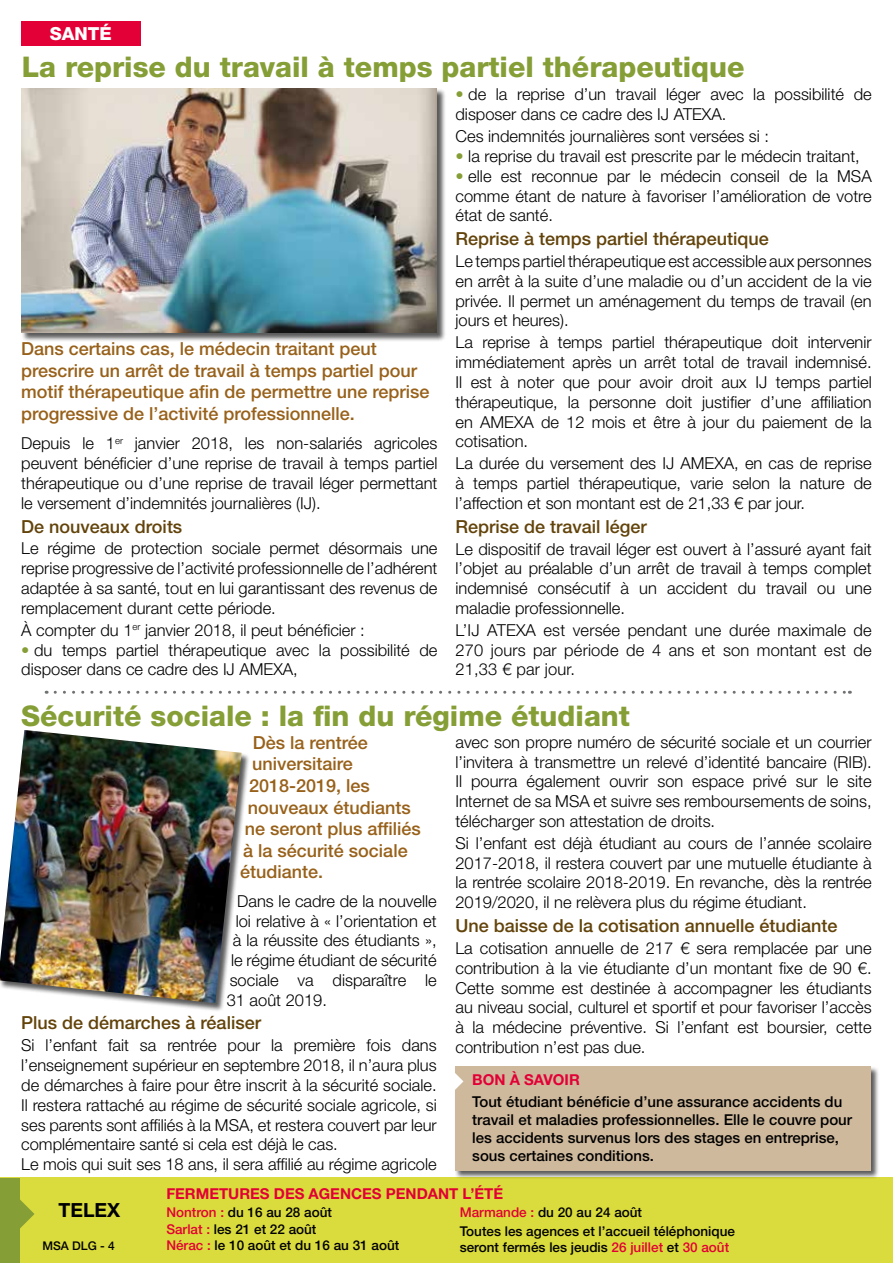
<style>
.page{position:relative;width:893px;height:1263px;background:#fff}
.page>*{position:absolute;margin:0;border:0;box-sizing:border-box;transform-origin:0 0}
.t1{font:800 28.5px "Helvetica Neue LT Std";color:#859e36}
.t2{font:700 19.5px "Helvetica Neue LT Std";letter-spacing:.13em;color:#000}
.t3{font:500 18px/21.6px "Helvetica Neue LT Std";color:#98611a}
.t4{font:500 18px "Helvetica Neue LT Std";color:#62430a}
.t5{font:800 18px "Helvetica Neue LT Std";color:#fff}
.t6{font:300 16.5px/19.8px "Helvetica Neue LT Std";color:#000;text-align:justify}
.t7{font:500 15px/18px "Helvetica Neue LT Std";color:#000}
.t8{font:700 15px "Helvetica Neue LT Std";color:#e20036}
.t9{font:500 13.5px/16.2px "Helvetica Neue LT Std";color:#000}
.t10{font:500 12px "Helvetica Neue LT Std";color:#000}
.s1{font-weight:500;color:#859e36}
.s2{color:#e20036}
</style>
<div class="page">
<div style="left:0;top:1178px;width:893px;height:85px;background:#dadb3c"></div>
<div style="left:0;top:1178px;width:20px;height:85px;background:#859e36"></div>
<svg style="left:20px;top:1200px;width:14px;height:28px"></svg>
<div style="left:21px;top:21px;width:119px;height:25px;background:#e20036"></div>
<div style="left:0;top:730px;width:251px;height:282px;background:#000;opacity:.65"></div>
<img style="left:0;top:730px;width:242px;height:273px">
<svg style="left:55px;top:691px;width:795px;height:3px"></svg>
<div style="left:21px;top:88px;width:425px;height:254px;background:#000;opacity:.65"></div>
<img style="left:21px;top:88px;width:416px;height:245px">
<div style="left:455px;top:1066px;width:425px;height:113px;background:#000;opacity:.65"></div>
<div style="left:455px;top:1066px;width:416px;height:104px;background:#cfb99c"></div>
<svg style="left:455px;top:1073px;width:8px;height:17px"></svg>
<p class="t5" style="left:50px;top:23px;width:64px">santé</p>
<h1 class="t1" style="left:22px;top:50px;width:724px">La reprise du travail à temps partiel thérapeutique</h1>
<p class="t3" style="left:21px;top:338px;width:410px">Dans certains cas, le médecin traitant peut prescrire un arrêt de travail à temps partiel pour motif thérapeutique afin de permettre une reprise progressive de l’activité professionnelle.</p>
<p class="t6" style="left:21px;top:433px;width:418px">Depuis le 1<sup>er</sup> janvier 2018, les non-salariés agricoles peuvent bénéficier d’une reprise de travail à temps partiel thérapeutique ou d’une reprise de travail léger permettant le versement d’indemnités journalières (IJ).</p>
<p class="t4" style="left:21px;top:515px;width:163px">De nouveaux droits</p>
<p class="t6" style="left:21px;top:538px;width:418px">Le régime de protection sociale permet désormais une reprise progressive de l’activité professionnelle de l’adhérent adaptée à sa santé, tout en lui garantissant des revenus de remplacement durant cette période.</p>
<p class="t6" style="left:21px;top:620px;width:345px">À compter du 1<sup>er</sup> janvier 2018, il peut bénéficier :</p>
<p class="t6" style="left:21px;top:639px;width:418px"><span class="s1">•</span> du temps partiel thérapeutique avec la possibilité de disposer dans ce cadre des IJ AMEXA,</p>
<p class="t6" style="left:455px;top:84px;width:418px"><span class="s1">•</span> de la reprise d’un travail léger avec la possibilité de disposer dans ce cadre des IJ ATEXA.</p>
<p class="t6" style="left:455px;top:126px;width:315px">Ces indemnités journalières sont versées si :</p>
<p class="t6" style="left:455px;top:146px;width:406px"><span class="s1">•</span> la reprise du travail est prescrite par le médecin traitant,</p>
<p class="t6" style="left:455px;top:166px;width:418px"><span class="s1">•</span> elle est reconnue par le médecin conseil de la MSA comme étant de nature à favoriser l’amélioration de votre état de santé.</p>
<p class="t4" style="left:455px;top:228px;width:315px">Reprise à temps partiel thérapeutique</p>
<p class="t6" style="left:455px;top:251px;width:418px">Le temps partiel thérapeutique est accessible aux personnes en arrêt à la suite d’une maladie ou d’un accident de la vie privée. Il permet un aménagement du temps de travail (en jours et heures).</p>
<p class="t6" style="left:455px;top:332px;width:418px">La reprise à temps partiel thérapeutique doit intervenir immédiatement après un arrêt total de travail indemnisé.<br>Il est à noter que pour avoir droit aux IJ temps partiel thérapeutique, la personne doit justifier d’une affiliation en AMEXA de 12 mois et être à jour du paiement de la cotisation.</p>
<p class="t6" style="left:455px;top:453px;width:418px">La durée du versement des IJ AMEXA, en cas de reprise à temps partiel thérapeutique, varie selon la nature de l’affection et son montant est de 21,33 € par jour.</p>
<p class="t4" style="left:455px;top:515px;width:193px">Reprise de travail léger</p>
<p class="t6" style="left:455px;top:538px;width:418px">Le dispositif de travail léger est ouvert à l’assuré ayant fait l’objet au préalable d’un arrêt de travail à temps complet indemnisé consécutif à un accident du travail ou une maladie professionnelle.</p>
<p class="t6" style="left:455px;top:620px;width:418px">L’IJ ATEXA est versée pendant une durée maximale de 270 jours par période de 4 ans et son montant est de 21,33 € par jour.</p>
<h1 class="t1" style="left:21px;top:698px;width:610px">Sécurité sociale : la fin du régime étudiant</h1>
<p class="t3" style="left:253px;top:731px;width:117px">Dès la rentrée</p>
<p class="t3" style="left:252px;top:753px;width:102px">universitaire</p>
<p class="t3" style="left:249px;top:775px;width:122px">2018-2019, les</p>
<p class="t3" style="left:248px;top:796px;width:165px">nouveaux étudiants</p>
<p class="t3" style="left:245px;top:818px;width:178px">ne seront plus affiliés</p>
<p class="t3" style="left:243px;top:839px;width:166px">à la sécurité sociale</p>
<p class="t3" style="left:240px;top:861px;width:85px">étudiante.</p>
<p class="t6" style="left:237px;top:891px;width:201px">Dans le cadre de la nouvelle</p>
<p class="t6" style="left:236px;top:910px;width:202px">loi relative à « l’orientation et</p>
<p class="t6" style="left:233px;top:930px;width:205px">à la réussite des étudiants »,</p>
<p class="t6" style="left:231px;top:950px;width:207px">le régime étudiant de sécurité</p>
<p class="t6" style="left:230px;top:970px;width:209px">sociale va disparaître le</p>
<p class="t6" style="left:227px;top:990px;width:102px">31 août 2019.</p>
<p class="t4" style="left:21px;top:1012px;width:241px">Plus de démarches à réaliser</p>
<p class="t6" style="left:21px;top:1035px;width:417px;text-align:left">Si l’enfant fait sa rentrée pour la première fois dans l’enseignement supérieur en septembre 2018, il n’aura plus de démarches à faire pour être inscrit à la sécurité sociale.<br>Il restera rattaché au régime de sécurité sociale agricole, si ses parents sont affiliés à la MSA, et restera couvert par leur complémentaire santé si cela est déjà le cas.<br>Le mois qui suit ses 18 ans, il sera affilié au régime agricole</p>
<p class="t6" style="left:455px;top:732px;width:418px">avec son propre numéro de sécurité sociale et un courrier l’invitera à transmettre un relevé d’identité bancaire (RIB).<br>Il pourra également ouvrir son espace privé sur le site Internet de sa MSA et suivre ses remboursements de soins, télécharger son attestation de droits.</p>
<p class="t6" style="left:455px;top:833px;width:418px">Si l’enfant est déjà étudiant au cours de l’année scolaire 2017-2018, il restera couvert par une mutuelle étudiante à la rentrée scolaire 2018-2019. En revanche, dès la rentrée 2019/2020, il ne relèvera plus du régime étudiant.</p>
<p class="t4" style="left:455px;top:915px;width:384px">Une baisse de la cotisation annuelle étudiante</p>
<p class="t6" style="left:455px;top:938px;width:418px">La cotisation annuelle de 217 € sera remplacée par une contribution à la vie étudiante d’un montant fixe de 90 €.<br>Cette somme est destinée à accompagner les étudiants au niveau social, culturel et sportif et pour favoriser l’accès à la médecine préventive. Si l’enfant est boursier, cette contribution n’est pas due.</p>
<p class="t8" style="left:472px;top:1070px;width:109px">BON ÀSAVOI R</p>
<p class="t7" style="left:472px;top:1093px;width:381px">Tout étudiant bénéficie d’une assurance accidents du travail et maladies professionnelles. Elle le couvre pour les accidents survenus lors des stages en entreprise, sous certaines conditions.</p>
<p class="t2" style="left:58px;top:1198px;width:63px">TELEX</p>
<p class="t10" style="left:43px;top:1239px;width:74px">MSA DLG - 4</p>
<p class="t8" style="left:166px;top:1184px;width:319px">FERMETURES DES AGENCES PENDANT L’ÉTÉ</p>
<p class="t9" style="left:166px;top:1204px;width:234px"><span class="s2">Nontron :</span> du 16 au 28 août<br><span class="s2">Sarlat :</span> les 21 et 22 août<br><span class="s2">Nérac :</span> le 10 août et du 16 au 31 août</p>
<p class="t9" style="left:460px;top:1203px;width:277px;line-height:18.3px"><span class="s2">Marmande :</span> du 20 au 24 août<br>Toutes les agences et l’accueil téléphonique</p>
<p class="t9" style="left:460px;top:1239px;width:271px">seront fermés les jeudis <span class="s2">26 juillet</span> et <span class="s2">30 août</span></p>
</div>
